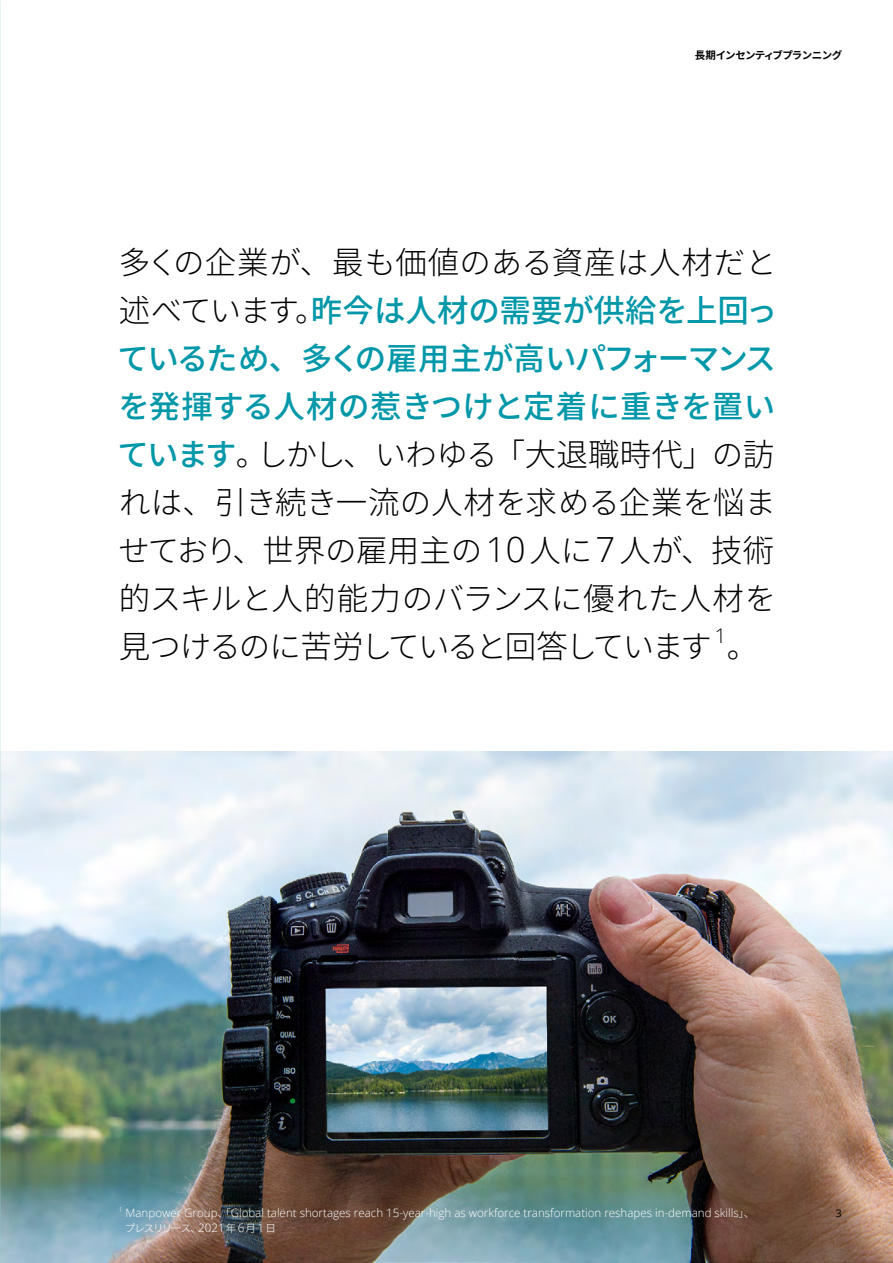
<style>
.page{position:relative;width:893px;height:1263px;background:#fff}
.page>*{position:absolute;margin:0;border:0;box-sizing:border-box;transform-origin:0 0}
.t1{font:300 31.5px/48px "Noto Sans JP";letter-spacing:-.025em;color:#000;text-align:justify}
.t2{font:300 20.25px "Open Sans";color:#000}
.t3{font:300 11.55px "Open Sans";color:#fff}
.t4{font:300 10.5px "Noto Sans JP";letter-spacing:-.11em;color:#fff}
.t5{font:700 10.5px "Noto Sans JP";letter-spacing:-.065em;color:#000}
.t6{font:10.5px "Open Sans";color:#000}
.s1{font-weight:500;color:#0097a9}
.s2{font-family:"Open Sans";font-size:34.65px}
.s3{font-family:"Noto Sans JP";font-size:10.5px}
.s4{font-family:"Open Sans";font-size:11.55px}
</style>
<div class="page">
<img style="left:0;top:752px;width:893px;height:511px">
<p class="t5" style="left:695px;top:50px;width:149px">長期インセンティブプランニング</p>
<p class="t1" style="left:117px;top:239px;width:661px">多くの企業が、最も価値のある資産は人材だと述べています。<span class="s1">昨今は人材の需要が供給を上回っているため、多くの雇用主が高いパフォーマンスを発揮する人材の惹きつけと定着に重きを置いています</span>。しかし、いわゆる「大退職時代」の訪れは、引き続き一流の人材を求める企業を悩ませており、世界の雇用主の<span class="s2">10</span>人に<span class="s2">7</span>人が、技術的スキルと人的能力のバランスに優れた人材を見つけるのに苦労していると回答しています</p>
<p class="t2" style="left:715px;top:622px;width:13px">1</p>
<p class="t1" style="left:727px;top:623px;width:33px">。</p>
<p class="t3" style="left:119px;top:1205px;width:637px"><sup>1</sup> Manpower Group<span class="s3">、「</span>Global talent shortages reach 15-year-high as workforce transformation reshapes in-demand skills<span class="s3">」、</span></p>
<p class="t4" style="left:125px;top:1222px;width:152px">プレスリリース、<span class="s4">2021</span>年<span class="s4">6</span>月 <span class="s4">1</span>日</p>
<p class="t6" style="left:836px;top:1206px;width:8px">3</p>
</div>
